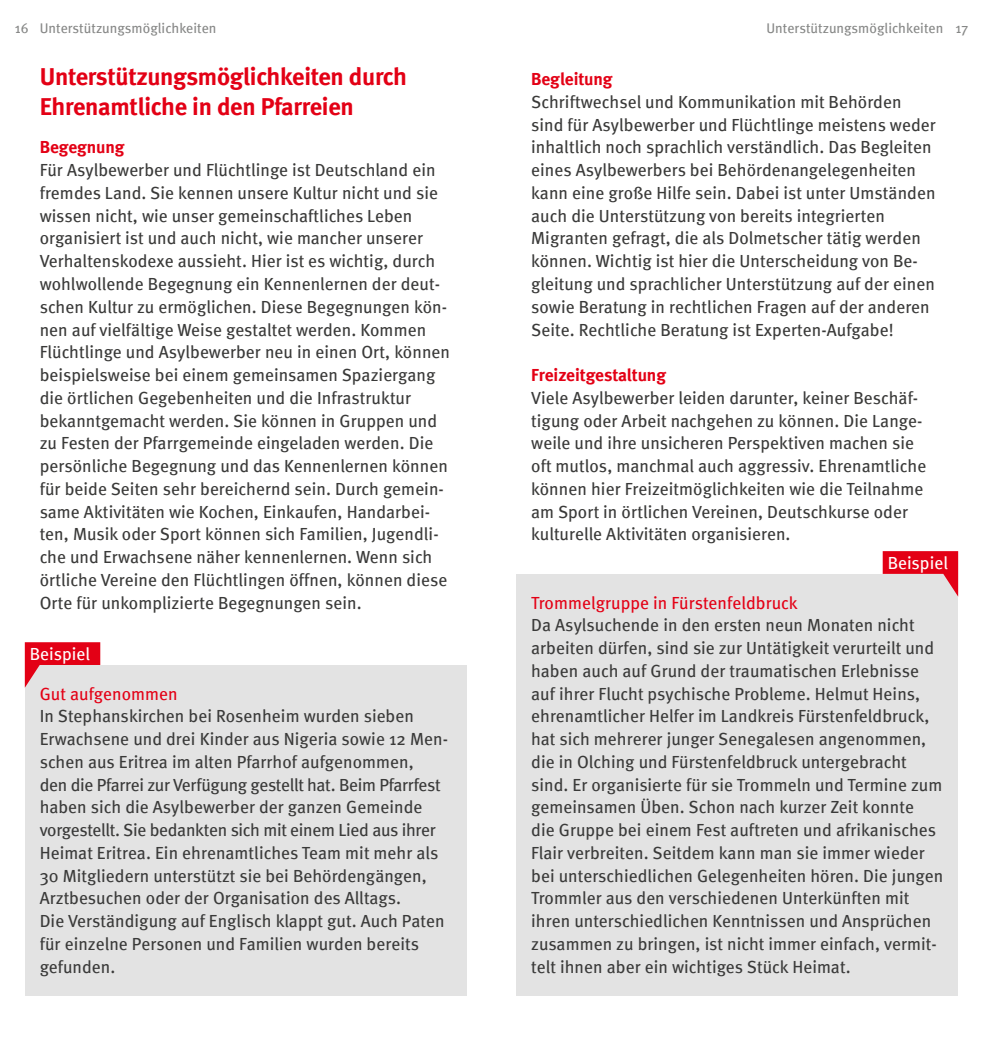
<style>
.page{position:relative;width:983px;height:1042px;background:#fff}
.page>*{position:absolute;margin:0;border:0;box-sizing:border-box;transform-origin:0 0}
.t1{font:700 24.5px/29.4px "Meta";letter-spacing:-.01em;color:#e30015}
.t2{font:17.5px/22.8px "Meta";letter-spacing:.005em;color:#3a3a39}
.t3{font:17.5px "Meta";letter-spacing:.005em;color:#e30015}
.t4{font:700 17.5px "Meta";letter-spacing:-.005em;color:#e30015}
.t5{font:17.5px "Meta";letter-spacing:.005em;color:#fff}
.t6{font:14px "Meta";letter-spacing:.005em;color:#868786}
</style>
<div class="page">
<div style="left:25px;top:665px;width:441px;height:330px;background:#e3e3e3"></div>
<div style="left:516px;top:574px;width:441px;height:421px;background:#e3e3e3"></div>
<svg style="left:25px;top:642px;width:75px;height:46px"></svg>
<svg style="left:882px;top:551px;width:75px;height:44px"></svg>
<p class="t6" style="left:40px;top:20px;width:178px">Unterstützungsmöglichkeiten</p>
<p class="t6" style="left:766px;top:20px;width:178px">Unterstützungsmöglichkeiten</p>
<p class="t6" style="left:15px;top:20px;width:15px">16</p>
<p class="t6" style="left:955px;top:20px;width:14px">17</p>
<h1 class="t1" style="left:40px;top:62px;width:368px">Unterstützungsmöglichkeiten durch<br>Ehrenamtliche in den Pfarreien</h1>
<p class="t4" style="left:40px;top:137px;width:86px">Begegnung</p>
<p class="t2" style="left:40px;top:159px;width:412px">Für Asylbewerber und Flüchtlinge ist Deutschland ein fremdes Land. Sie kennen unsere Kultur nicht und sie wissen nicht, wie unser gemeinschaftliches Leben organisiert ist und auch nicht, wie mancher unserer Verhaltenskodexe aussieht. Hier ist es wichtig, durch wohlwollende Begegnung ein Kennenlernen der deut&shy;schen Kultur zu ermöglichen. Diese Begegnungen kön&shy;nen auf vielfältige Weise gestaltet werden. Kommen Flüchtlinge und Asylbewerber neu in einen Ort, können beispielsweise bei einem gemeinsamen Spaziergang die örtlichen Gegebenheiten und die Infrastruktur bekanntgemacht werden. Sie können in Gruppen und zu Festen der Pfarrgemeinde eingeladen werden. Die persönliche Begegnung und das Kennenlernen können für beide Seiten sehr bereichernd sein. Durch gemein&shy;same Aktivitäten wie Kochen, Einkaufen, Handarbei&shy;ten, Musik oder Sport können sich Familien, Jugendli&shy;che und Erwachsene näher kennenlernen. Wenn sich örtliche Vereine den Flüchtlingen öffnen, können diese Orte für unkomplizierte Begegnungen sein.</p>
<p class="t4" style="left:531px;top:69px;width:83px">Begleitung</p>
<p class="t2" style="left:531px;top:90px;width:406px">Schriftwechsel und Kommunikation mit Behörden sind für Asylbewerber und Flüchtlinge meistens weder inhaltlich noch sprachlich verständlich. Das Begleiten eines Asylbewerbers bei Behördenangelegenheiten kann eine große Hilfe sein. Dabei ist unter Umständen auch die Unterstützung von bereits integrierten Migranten gefragt, die als Dolmetscher tätig werden können. Wichtig ist hier die Unterscheidung von Be&shy;gleitung und sprachlicher Unterstützung auf der einen sowie Beratung in rechtlichen Fragen auf der anderen Seite. Rechtliche Beratung ist Experten-Aufgabe!</p>
<p class="t4" style="left:531px;top:364px;width:136px">Freizeitgestaltung</p>
<p class="t2" style="left:531px;top:386px;width:396px">Viele Asylbewerber leiden darunter, keiner Beschäf&shy;tigung oder Arbeit nachgehen zu können. Die Lange&shy;weile und ihre unsicheren Perspektiven machen sie oft mutlos, manchmal auch aggressiv. Ehrenamtliche können hier Freizeitmöglichkeiten wie die Teilnahme am Sport in örtlichen Vereinen, Deutschkurse oder kulturelle Aktivitäten organisieren.</p>
<p class="t5" style="left:887px;top:552px;width:62px">Beispiel</p>
<p class="t3" style="left:531px;top:592px;width:268px">Trommelgruppe in Fürstenfeldbruck</p>
<p class="t2" style="left:531px;top:614px;width:413px">Da Asylsuchende in den ersten neun Monaten nicht arbeiten dürfen, sind sie zur Untätigkeit verurteilt und haben auch auf Grund der traumatischen Erlebnisse auf ihrer Flucht psychische Probleme. Helmut Heins, ehrenamtlicher Helfer im Landkreis Fürstenfeldbruck, hat sich mehrerer junger Senegalesen angenommen, die in Olching und Fürstenfeldbruck untergebracht sind. Er organisierte für sie Trommeln und Termine zum gemeinsamen Üben. Schon nach kurzer Zeit konnte<br>die Gruppe bei einem Fest auftreten und afrikanisches Flair verbreiten. Seitdem kann man sie immer wieder bei unterschiedlichen Gelegenheiten hören. Die jungen Trommler aus den verschiedenen Unterkünften mit ihren unterschiedlichen Kenntnissen und Ansprüchen zusammen zu bringen, ist nicht immer einfach, vermit&shy;telt ihnen aber ein wichtiges Stück Heimat.</p>
<p class="t5" style="left:30px;top:643px;width:62px">Beispiel</p>
<p class="t3" style="left:40px;top:683px;width:139px">Gut aufgenommen</p>
<p class="t2" style="left:40px;top:705px;width:409px">In Stephanskirchen bei Rosenheim wurden sieben Erwachsene und drei Kinder aus Nigeria sowie 12 Men&shy;schen aus Eritrea im alten Pfarrhof aufgenommen,<br>den die Pfarrei zur Verfügung gestellt hat. Beim Pfarrfest haben sich die Asylbewerber der ganzen Gemeinde vorgestellt. Sie bedankten sich mit einem Lied aus ihrer Heimat Eritrea. Ein ehrenamtliches Team mit mehr als 30 Mitgliedern unterstützt sie bei Behördengängen, Arztbesuchen oder der Organisation des Alltags.<br>Die Verständigung auf Englisch klappt gut. Auch Paten für einzelne Personen und Familien wurden bereits gefunden.</p>
</div>
